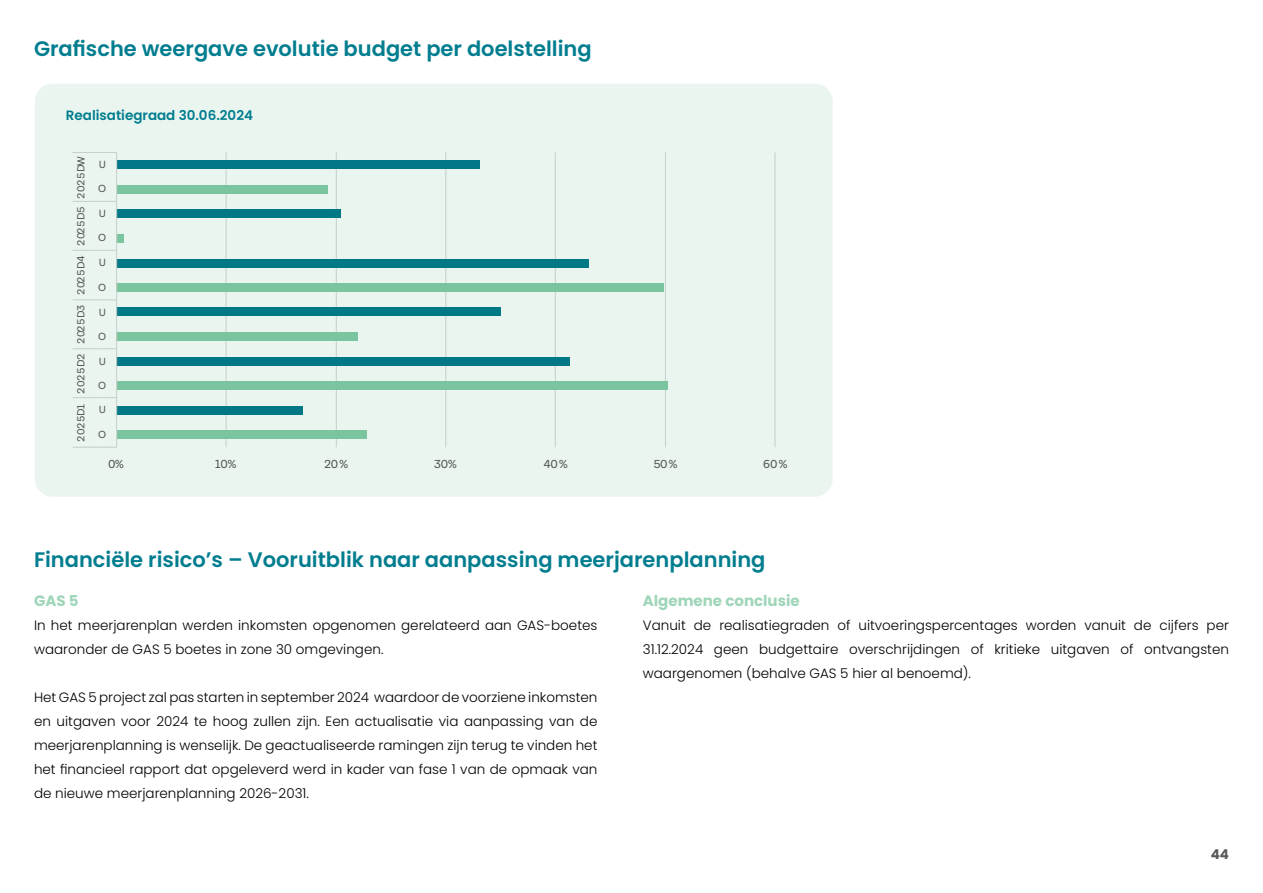
<style>
.page{position:relative;width:1263px;height:893px;background:#fff}
.page>*{position:absolute;margin:0;border:0;box-sizing:border-box;transform-origin:0 0}
.t1{font:600 21px "Poppins";color:#007d8f}
.t2{font:700 15px "Poppins";color:#9fd5b9}
.t3{font:300 13.5px/24px "Poppins";color:#000;text-align:justify}
.t4{font:600 13.5px "Poppins";color:#007d8f}
.t5{font:700 13.5px "Poppins";color:#5a575a}
.t6{font:12.45px "Tenon";letter-spacing:-.02em;color:#595959}
.t7{font:10.95px "Tenon";letter-spacing:.035em;color:#595959}
</style>
<div class="page">
<div style="left:35px;top:84px;width:798px;height:413px;background:#eaf5ef;border-radius:18px"></div>
<hr style="left:226px;top:152px;width:1px;height:295px;background:#d9d9d9">
<hr style="left:336px;top:152px;width:1px;height:295px;background:#d9d9d9">
<hr style="left:445px;top:152px;width:1px;height:295px;background:#d9d9d9">
<hr style="left:555px;top:152px;width:1px;height:295px;background:#d9d9d9">
<hr style="left:665px;top:152px;width:1px;height:295px;background:#d9d9d9">
<hr style="left:774px;top:152px;width:1px;height:295px;background:#d9d9d9">
<div style="left:117px;top:431px;width:250px;height:8px;background:#7ac49f"></div>
<div style="left:117px;top:406px;width:186px;height:9px;background:#007886"></div>
<div style="left:117px;top:381px;width:550px;height:9px;background:#7ac49f"></div>
<div style="left:117px;top:357px;width:453px;height:8px;background:#007886"></div>
<div style="left:117px;top:332px;width:241px;height:9px;background:#7ac49f"></div>
<div style="left:117px;top:307px;width:384px;height:9px;background:#007886"></div>
<div style="left:117px;top:283px;width:547px;height:9px;background:#7ac49f"></div>
<div style="left:117px;top:259px;width:472px;height:8px;background:#007886"></div>
<div style="left:117px;top:234px;width:7px;height:9px;background:#7ac49f"></div>
<div style="left:117px;top:209px;width:224px;height:9px;background:#007886"></div>
<div style="left:117px;top:185px;width:210px;height:8px;background:#7ac49f"></div>
<div style="left:117px;top:160px;width:362px;height:9px;background:#007886"></div>
<hr style="left:116px;top:152px;width:1px;height:295px;background:#d9d9d9">
<svg style="left:73px;top:447px;width:44px;height:1px"></svg>
<svg style="left:73px;top:397px;width:44px;height:1px"></svg>
<svg style="left:73px;top:348px;width:44px;height:1px"></svg>
<svg style="left:73px;top:299px;width:44px;height:1px"></svg>
<svg style="left:73px;top:250px;width:44px;height:1px"></svg>
<svg style="left:73px;top:201px;width:44px;height:1px"></svg>
<svg style="left:73px;top:152px;width:44px;height:1px"></svg>
<h1 class="t1" style="left:34px;top:37px;width:559px">Grafische weergave evolutie budget per doelstelling</h1>
<p class="t4" style="left:66px;top:108px;width:189px">Realisatiegraad 30.06.2024</p>
<p class="t7" style="left:75px;top:442px;width:287px;rotate:-90deg">2025D1 2025D2 2025D3 2025D4 2025D5 2025DW</p>
<p class="t7" style="left:99px;top:158px;width:9px">U</p>
<p class="t7" style="left:98px;top:183px;width:9px">O</p>
<p class="t7" style="left:99px;top:208px;width:9px">U</p>
<p class="t7" style="left:98px;top:232px;width:9px">O</p>
<p class="t7" style="left:99px;top:257px;width:9px">U</p>
<p class="t7" style="left:98px;top:282px;width:9px">O</p>
<p class="t7" style="left:99px;top:306px;width:9px">U</p>
<p class="t7" style="left:98px;top:330px;width:9px">O</p>
<p class="t7" style="left:99px;top:355px;width:9px">U</p>
<p class="t7" style="left:98px;top:380px;width:9px">O</p>
<p class="t7" style="left:99px;top:404px;width:9px">U</p>
<p class="t7" style="left:98px;top:429px;width:9px">O</p>
<p class="t6" style="left:108px;top:457px;width:18px">0%</p>
<p class="t6" style="left:215px;top:457px;width:23px">10%</p>
<p class="t6" style="left:324px;top:457px;width:26px">20%</p>
<p class="t6" style="left:434px;top:457px;width:25px">30%</p>
<p class="t6" style="left:544px;top:457px;width:26px">40%</p>
<p class="t6" style="left:653px;top:457px;width:26px">50%</p>
<p class="t6" style="left:763px;top:457px;width:26px">60%</p>
<h1 class="t1" style="left:34px;top:548px;width:733px">Financiële risico’s – Vooruitblik naar aanpassing meerjarenplanning</h1>
<p class="t2" style="left:34px;top:592px;width:46px">GAS 5</p>
<p class="t3" style="left:34px;top:613px;width:565px">In het meerjarenplan werden inkomsten opgenomen gerelateerd aan GAS-boetes waaronder de GAS 5 boetes in zone 30 omgevingen.</p>
<p class="t3" style="left:34px;top:685px;width:565px">Het GAS 5 project zal pas starten in september 2024 waardoor de voorziene inkomsten en uitgaven voor 2024 te hoog zullen zijn. Een actualisatie via aanpassing van de meerjarenplanning is wenselijk. De geactualiseerde ramingen zijn terug te vinden het het financieel rapport dat opgeleverd werd in kader van fase 1 van de opmaak van de nieuwe meerjarenplanning 2026-2031.</p>
<p class="t2" style="left:643px;top:592px;width:158px">Algemene conclusie</p>
<p class="t3" style="left:643px;top:613px;width:588px">Vanuit de realisatiegraden of uitvoeringspercentages worden vanuit de cijfers per 31.12.2024 geen budgettaire overschrijdingen of kritieke uitgaven of ontvangsten waargenomen (behalve GAS 5 hier al benoemd).</p>
<p class="t5" style="left:1211px;top:846px;width:20px">44</p>
</div>
